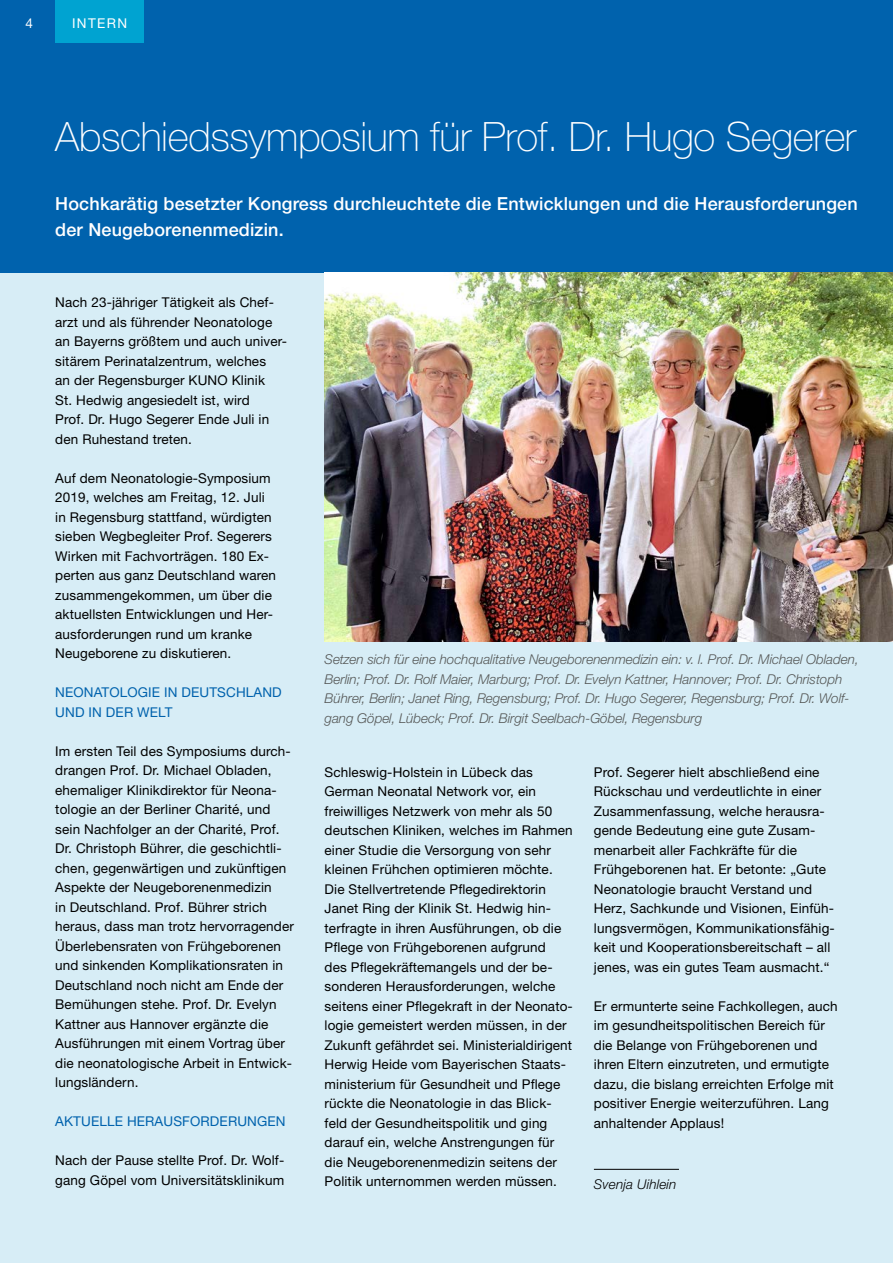
<style>
.page{position:relative;width:893px;height:1263px;background:#d7edf6}
.page>*{position:absolute;margin:0;border:0;box-sizing:border-box;transform-origin:0 0}
.t1{font:100 40.5px "Helvetica Neue";letter-spacing:-.01em;color:#fff}
.t2{font:500 18px/25.5px "Helvetica Neue";letter-spacing:.01em;color:#fff}
.t3{font:13.5px/19.5px "Helvetica Neue";letter-spacing:.01em;color:#000}
.t4{font:italic 300 13.5px/19.5px "Helvetica Neue";letter-spacing:-.005em;color:#555756}
.t5{font:13.5px/19.5px "Helvetica Neue";letter-spacing:.01em;color:#0062ad}
.t6{font:italic 300 13.5px "Helvetica Neue";letter-spacing:.01em;color:#000}
.t7{font:13.5px "Helvetica Neue";letter-spacing:.1em;color:#fff}
</style>
<div class="page">
<div style="left:0;top:0;width:893px;height:272px;background:#0062ad"></div>
<hr style="left:892px;top:0;width:1px;height:1263px;background:#00a3d1">
<div style="left:55px;top:0;width:89px;height:43px;background:#00a3d1"></div>
<img style="left:325px;top:272px;width:568px;height:370px">
<hr style="left:594px;top:1169px;width:85px;height:1px;background:#000">
<p class="t7" style="left:26px;top:15px;width:9px">4</p>
<p class="t7" style="left:72px;top:15px;width:56px">INTERN</p>
<h1 class="t1" style="left:55px;top:113px;width:802px">Abschiedssymposium für Prof. Dr. Hugo Segerer</h1>
<h2 class="t2" style="left:55px;top:191px;width:804px">Hochkarätig besetzter Kongress durchleuchtete die Entwicklungen und die Herausforderungen der Neugeborenenmedizin.</h2>
<p class="t3" style="left:55px;top:292px;width:233px">Nach 23-jähriger Tätigkeit als Chef&shy;arzt und als führender Neonatologe an Bayerns größtem und auch univer&shy;sitärem Perinatalzentrum, welches<br>an der Regensburger KUNO Klinik<br>St. Hedwig angesiedelt ist, wird<br>Prof. Dr. Hugo Segerer Ende Juli in den Ruhestand treten.</p>
<p class="t3" style="left:55px;top:468px;width:222px">Auf dem Neonatologie-Symposium 2019, welches am Freitag, 12. Juli in Regensburg stattfand, würdigten sieben Wegbegleiter Prof. Segerers Wirken mit Fachvorträgen. 180 Ex&shy;perten aus ganz Deutschland waren zusammengekommen, um über die aktuellsten Entwicklungen und Her&shy;ausforderungen rund um kranke Neugeborene zu diskutieren.</p>
<p class="t5" style="left:55px;top:682px;width:228px">NEONATOLOGIE IN DEUTSCHLAND<br>UND IN DER WELT</p>
<p class="t3" style="left:55px;top:741px;width:240px">Im ersten Teil des Symposiums durch&shy;drangen Prof. Dr. Michael Obladen, ehemaliger Klinikdirektor für Neona&shy;tologie an der Berliner Charité, und sein Nachfolger an der Charité, Prof.<br>Dr. Christoph Bührer, die geschichtli&shy;chen, gegenwärtigen und zukünftigen Aspekte der Neugeborenenmedizin<br>in Deutschland. Prof. Bührer strich heraus, dass man trotz hervorragender Überlebensraten von Frühgeborenen und sinkenden Komplikationsraten in Deutschland noch nicht am Ende der Bemühungen stehe. Prof. Dr. Evelyn Kattner aus Hannover ergänzte die Ausführungen mit einem Vortrag über die neonatologische Arbeit in Entwick&shy;lungsländern.</p>
<p class="t5" style="left:55px;top:1111px;width:232px">AKTUELLE HERAUSFORDERUNGEN</p>
<p class="t3" style="left:55px;top:1150px;width:231px">Nach der Pause stellte Prof. Dr. Wolf&shy;gang Göpel vom Universitätsklinikum</p>
<p class="t4" style="left:325px;top:649px;width:536px">Setzen sich für eine hochqualitative Neugeborenenmedizin ein: v. l. Prof. Dr. Michael Obladen, Berlin; Prof. Dr. Rolf Maier, Marburg; Prof. Dr. Evelyn Kattner, Hannover; Prof. Dr. Christoph Bührer, Berlin; Janet Ring, Regensburg; Prof. Dr. Hugo Segerer, Regensburg; Prof. Dr. Wolf&shy;gang Göpel, Lübeck; Prof. Dr. Birgit Seelbach-Göbel, Regensburg</p>
<p class="t3" style="left:325px;top:762px;width:250px">Schleswig-Holstein in Lübeck das German Neonatal Network vor, ein freiwilliges Netzwerk von mehr als 50 deutschen Kliniken, welches im Rahmen einer Studie die Versorgung von sehr kleinen Frühchen optimieren möchte.<br>Die Stellvertretende Pflegedirektorin Janet Ring der Klinik St. Hedwig hin&shy;terfragte in ihren Ausführungen, ob die Pflege von Frühgeborenen aufgrund<br>des Pflegekräftemangels und der be&shy;sonderen Herausforderungen, welche seitens einer Pflegekraft in der Neonato&shy;logie gemeistert werden müssen, in der Zukunft gefährdet sei. Ministerialdirigent Herwig Heide vom Bayerischen Staats&shy;ministerium für Gesundheit und Pflege rückte die Neonatologie in das Blick&shy;feld der Gesundheitspolitik und ging darauf ein, welche Anstrengungen für die Neugeborenenmedizin seitens der Politik unternommen werden müssen.</p>
<p class="t3" style="left:594px;top:762px;width:242px">Prof. Segerer hielt abschließend eine Rückschau und verdeutlichte in einer Zusammenfassung, welche herausra&shy;gende Bedeutung eine gute Zusam&shy;menarbeit aller Fachkräfte für die Frühgeborenen hat. Er betonte: „Gute Neonatologie braucht Verstand und Herz, Sachkunde und Visionen, Einfüh&shy;lungsvermögen, Kommunikationsfähig&shy;keit und Kooperationsbereitschaft – all jenes, was ein gutes Team ausmacht.“</p>
<p class="t3" style="left:594px;top:996px;width:245px">Er ermunterte seine Fachkollegen, auch im gesundheitspolitischen Bereich für die Belange von Frühgeborenen und ihren Eltern einzutreten, und ermutigte dazu, die bislang erreichten Erfolge mit positiver Energie weiterzuführen. Lang anhaltender Applaus!</p>
<p class="t6" style="left:594px;top:1176px;width:84px">Svenja Uihlein</p>
</div>
